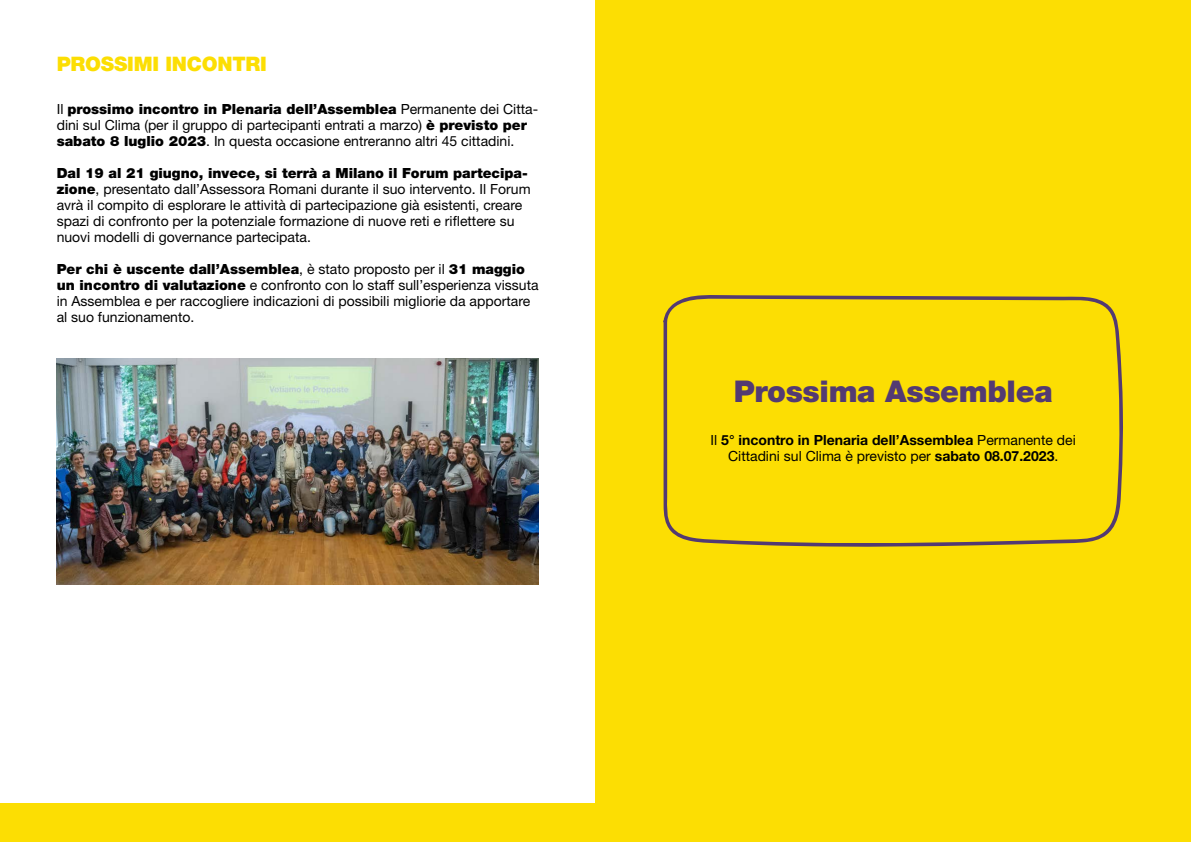
<style>
.page{position:relative;width:1191px;height:842px;background:#fff}
.page>*{position:absolute;margin:0;border:0;box-sizing:border-box;transform-origin:0 0}
.t1{font:900 30px "Helvetica Neue LT Std";letter-spacing:-.01em;color:#533a72}
.t2{font:900 20px "Helvetica Neue LT Std";letter-spacing:-.01em;color:#fcde03}
.t3{font:14px/16px "Helvetica Neue LT Std";color:#000}
.t4{font:700 14px/16px "Helvetica Neue LT Std";color:#000;text-align:center}
.s1{font-weight:900}
.s2{font-weight:400}
</style>
<div class="page">
<div style="left:0;top:803px;width:1191px;height:39px;background:#fcde03"></div>
<div style="left:595px;top:0;width:596px;height:842px;background:#fcde03"></div>
<img style="left:57px;top:358px;width:482px;height:226px">
<svg style="left:663px;top:295px;width:460px;height:252px"></svg>
<h2 class="t2" style="left:57px;top:52px;width:212px">PROSSIMI INCONTRI</h2>
<p class="t3" style="left:57px;top:101px;width:483px">Il <span class="s1">prossimo incontro in Plenaria dell’Assemblea</span> Permanente dei Citta&shy;dini sul Clima (per il gruppo di partecipanti entrati a marzo) <span class="s1">è previsto per sabato 8 luglio 2023</span>. In questa occasione entreranno altri 45 cittadini.</p>
<p class="t3" style="left:57px;top:165px;width:475px"><span class="s1">Dal 19 al 21 giugno, invece, si terrà a Milano il Forum partecipa&shy;zione</span>, presentato dall’Assessora Romani durante il suo intervento. Il Forum avrà il compito di esplorare le attività di partecipazione già esistenti, creare spazi di confronto per la potenziale formazione di nuove reti e riflettere su nuovi modelli di governance partecipata.</p>
<p class="t3" style="left:57px;top:261px;width:483px"><span class="s1">Per chi è uscente dall’Assemblea</span>, è stato proposto per il <span class="s1">31 maggio un incontro di valutazione</span> e confronto con lo staff sull’esperienza vissuta in Assemblea e per raccogliere indicazioni di possibili migliorie da apportare al suo funzionamento.</p>
<h1 class="t1" style="left:733px;top:373px;width:320px">Prossima Assemblea</h1>
<p class="t4" style="left:710px;top:432px;width:367px"><span class="s2">Il</span> 5° incontro in Plenaria dell’Assemblea <span class="s2">Permanente dei<br>Cittadini sul Clima è previsto per</span> sabato 08.07.2023<span class="s2">.</span></p>
</div>
